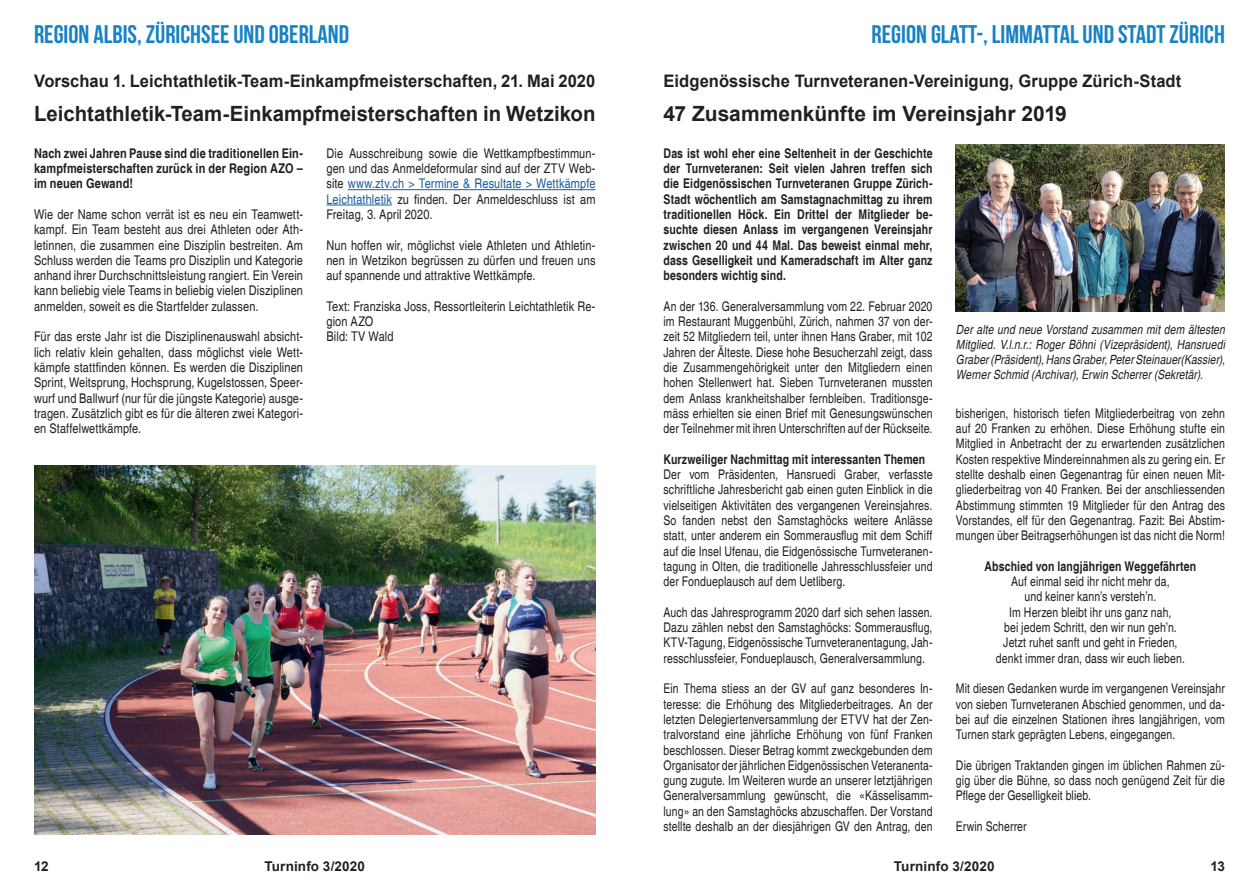
<style>
.page{position:relative;width:1259px;height:893px;background:#fff}
.page>*{position:absolute;margin:0;border:0;box-sizing:border-box;transform-origin:0 0}
.t1{font:700 25.5px "Bebas Neue";color:#1782c5}
.t2{font:700 21px "Arial";color:#231f20}
.t3{font:700 17.25px "Arial";color:#231f20;scale:.96 1}
.t4{font:700 13.5px "Arial";letter-spacing:.01em;color:#231f20}
.t5{font:condensed 13.35px/15.3px "Helvetica";letter-spacing:.01em;color:#231f20;text-align:justify;scale:.96 1}
.t6{font:condensed 13.35px/15.3px "Helvetica";letter-spacing:.01em;color:#231f20;text-align:justify}
.t7{font:700 condensed 13.35px/15.3px "Helvetica";letter-spacing:.01em;color:#231f20;text-align:justify;scale:.96 1}
.t8{font:700 condensed 13.35px/15.3px "Helvetica";letter-spacing:.01em;color:#231f20;text-align:justify}
.t9{font:italic condensed 12.75px/15.3px "Helvetica";letter-spacing:.005em;color:#231f20;text-align:justify}
.s1{color:#175d9e}
</style>
<div class="page">
<hr style="left:348px;top:189px;width:247px;height:1px;background:#175d9e">
<hr style="left:326px;top:205px;width:66px;height:1px;background:#175d9e">
<img style="left:956px;top:145px;width:269px;height:166px">
<img style="left:34px;top:466px;width:561px;height:368px">
<h1 class="t1" style="left:34px;top:21px;width:317px">REGION ALBIS, ZÜRICHSEE UND OBERLAND</h1>
<h1 class="t1" style="left:871px;top:21px;width:355px">REGION GLATT-, LIMMATTAL UND STADT ZÜRICH</h1>
<p class="t3" style="left:34px;top:69px;width:586px">Vorschau 1. Leichtathletik-Team-Einkampfmeisterschaften, 21. Mai 2020</p>
<p class="t3" style="left:663px;top:69px;width:541px">Eidgenössische Turnveteranen-Vereinigung, Gruppe Zürich-Stadt</p>
<h2 class="t2" style="left:34px;top:99px;width:563px">Leichtathletik-Team-Einkampfmeisterschaften in Wetzikon</h2>
<h2 class="t2" style="left:663px;top:99px;width:405px">47 Zusammenkünfte im Vereinsjahr 2019</h2>
<p class="t8" style="left:34px;top:145px;width:270px">Nach zwei Jahren Pause sind die traditionellen Ein&shy;kampfmeisterschaften zurück in der Region AZO – im neuen Gewand!</p>
<p class="t6" style="left:34px;top:207px;width:270px">Wie der Name schon verrät ist es neu ein Teamwett&shy;kampf. Ein Team besteht aus drei Athleten oder Ath&shy;letinnen, die zusammen eine Disziplin bestreiten. Am Schluss werden die Teams pro Disziplin und Kategorie anhand ihrer Durchschnittsleistung rangiert. Ein Verein kann beliebig viele Teams in beliebig vielen Disziplinen anmelden, soweit es die Startfelder zulassen.</p>
<p class="t6" style="left:34px;top:329px;width:270px">Für das erste Jahr ist die Disziplinenauswahl absicht&shy;lich relativ klein gehalten, dass möglichst viele Wett&shy;kämpfe stattfinden können. Es werden die Disziplinen Sprint, Weitsprung, Hochsprung, Kugelstossen, Speer&shy;wurf und Ballwurf (nur für die jüngste Kategorie) ausge&shy;tragen. Zusätzlich gibt es für die älteren zwei Kategori&shy;en Staffelwettkämpfe.</p>
<p class="t6" style="left:326px;top:146px;width:270px">Die Ausschreibung sowie die Wettkampfbestimmun&shy;gen und das Anmeldeformular sind auf der ZTV Web&shy;site <span class="s1">www.ztv.ch &gt; Termine &amp; Resultate &gt; Wettkämpfe Leichtathletik</span> zu finden. Der Anmeldeschluss ist am Freitag, 3. April 2020.</p>
<p class="t6" style="left:326px;top:237px;width:270px">Nun hoffen wir, möglichst viele Athleten und Athletin&shy;nen in Wetzikon begrüssen zu dürfen und freuen uns auf spannende und attraktive Wettkämpfe.</p>
<p class="t6" style="left:326px;top:299px;width:270px;text-align:left">Text: Franziska Joss, Ressortleiterin Leichtathletik Re&shy;gion AZO<br>Bild: TV Wald</p>
<p class="t4" style="left:34px;top:857px;width:16px">12</p>
<p class="t4" style="left:264px;top:857px;width:102px">Turninfo 3/2020</p>
<p class="t7" style="left:663px;top:145px;width:282px">Das ist wohl eher eine Seltenheit in der Geschichte der Turnveteranen: Seit vielen Jahren treffen sich die Eidgenössischen Turnveteranen Gruppe Zürich-Stadt wöchentlich am Samstagnachmittag zu ihrem traditionellen Höck. Ein Drittel der Mitglieder be&shy;suchte diesen Anlass im vergangenen Vereinsjahr zwischen 20 und 44 Mal. Das beweist einmal mehr, dass Geselligkeit und Kameradschaft im Alter ganz besonders wichtig sind.</p>
<p class="t5" style="left:663px;top:299px;width:282px">An der 136. Generalversammlung vom 22. Februar 2020 im Restaurant Muggenbühl, Zürich, nahmen 37 von der&shy;zeit 52 Mitgliedern teil, unter ihnen Hans Graber, mit 102<br>Jahren der Älteste. Diese hohe Besucherzahl zeigt, dass die Zusammengehörigkeit unter den Mitgliedern einen hohen Stellenwert hat. Sieben Turnveteranen mussten dem Anlass krankheitshalber fernbleiben. Traditionsge&shy;mäss erhielten sie einen Brief mit Genesungswünschen der Teilnehmer mit ihren Unterschriften auf der Rückseite.</p>
<p class="t7" style="left:663px;top:451px;width:274px">Kurzweiliger Nachmittag mit interessanten Themen</p>
<p class="t5" style="left:663px;top:467px;width:282px">Der vom Präsidenten, Hansruedi Graber, verfasste schriftliche Jahresbericht gab einen guten Einblick in die vielseitigen Aktivitäten des vergangenen Vereinsjahres.<br>So fanden nebst den Samstaghöcks weitere Anlässe statt, unter anderem ein Sommerausflug mit dem Schiff auf die Insel Ufenau, die Eidgenössische Turnveteranen&shy;tagung in Olten, die traditionelle Jahresschlussfeier und der Fondueplausch auf dem Uetliberg.</p>
<p class="t5" style="left:663px;top:605px;width:282px">Auch das Jahresprogramm 2020 darf sich sehen lassen.<br>Dazu zählen nebst den Samstaghöcks: Sommerausflug, KTV-Tagung, Eidgenössische Turnveteranentagung, Jah&shy;resschlussfeier, Fondueplausch, Generalversammlung.</p>
<p class="t5" style="left:663px;top:681px;width:282px">Ein Thema stiess an der GV auf ganz besonderes In&shy;teresse: die Erhöhung des Mitgliederbeitrages. An der letzten Delegiertenversammlung der ETVV hat der Zen&shy;tralvorstand eine jährliche Erhöhung von fünf Franken beschlossen. Dieser Betrag kommt zweckgebunden dem Organisator der jährlichen Eidgenössischen Veteranenta&shy;gung zugute. Im Weiteren wurde an unserer letztjährigen Generalversammlung gewünscht, die «Kässelisamm&shy;lung» an den Samstaghöcks abzuschaffen. Der Vorstand stellte deshalb an der diesjährigen GV den Antrag, den</p>
<p class="t9" style="left:956px;top:321px;width:270px">Der alte und neue Vorstand zusammen mit dem ältesten Mitglied. V.l.n.r.: Roger Böhni (Vizepräsident), Hansruedi Graber (Präsident), Hans Graber, Peter Steinauer(Kassier), Werner Schmid (Archivar), Erwin Scherrer (Sekretär).</p>
<p class="t5" style="left:956px;top:406px;width:282px">bisherigen, historisch tiefen Mitgliederbeitrag von zehn auf 20 Franken zu erhöhen. Diese Erhöhung stufte ein Mitglied in Anbetracht der zu erwartenden zusätzlichen Kosten respektive Mindereinnahmen als zu gering ein. Er stellte deshalb einen Gegenantrag für einen neuen Mit&shy;gliederbeitrag von 40 Franken. Bei der anschliessenden Abstimmung stimmten 19 Mitglieder für den Antrag des Vorstandes, elf für den Gegenantrag. Fazit: Bei Abstim&shy;mungen über Beitragserhöhungen ist das nicht die Norm!</p>
<p class="t7" style="left:984px;top:559px;width:222px">Abschied von langjährigen Weggefährten</p>
<p class="t5" style="left:996px;top:574px;width:199px;text-align:center">Auf einmal seid ihr nicht mehr da,<br>und keiner kann’s versteh’n.<br>Im Herzen bleibt ihr uns ganz nah,<br>bei jedem Schritt, den wir nun geh’n.<br>Jetzt ruhet sanft und geht in Frieden, denkt immer dran, dass wir euch lieben.</p>
<p class="t5" style="left:956px;top:681px;width:282px">Mit diesen Gedanken wurde im vergangenen Vereinsjahr von sieben Turnveteranen Abschied genommen, und da&shy;bei auf die einzelnen Stationen ihres langjährigen, vom Turnen stark geprägten Lebens, eingegangen.</p>
<p class="t5" style="left:956px;top:758px;width:282px">Die übrigen Traktanden gingen im üblichen Rahmen zü&shy;gig über die Bühne, so dass noch genügend Zeit für die Pflege der Geselligkeit blieb.</p>
<p class="t5" style="left:956px;top:819px;width:75px">Erwin Scherrer</p>
<p class="t4" style="left:894px;top:857px;width:102px">Turninfo 3/2020</p>
<p class="t4" style="left:1210px;top:857px;width:16px">13</p>
</div>
